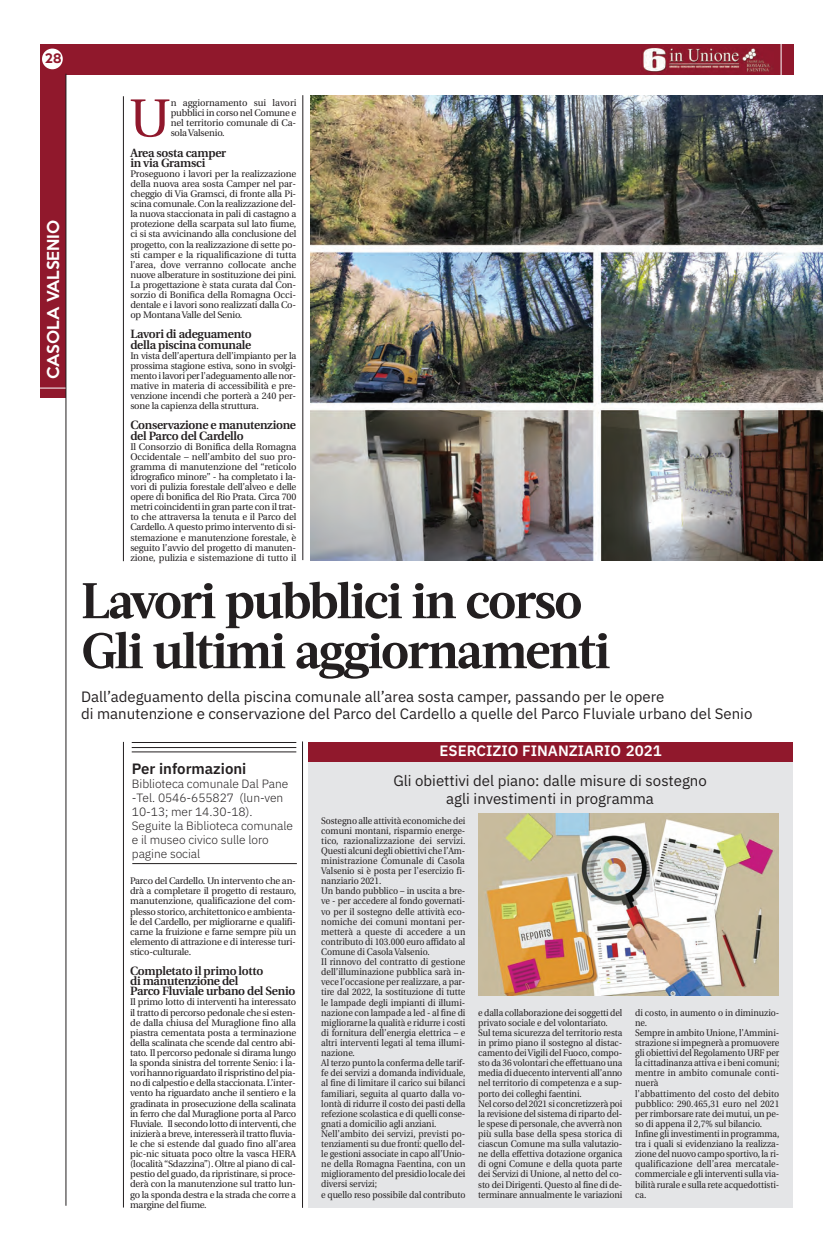
<style>
.page{position:relative;width:823px;height:1253px;background:#fff}
.page>*{position:absolute;margin:0;border:0;box-sizing:border-box;transform-origin:0 0}
.t1{font:53.3px "Utopia";color:#90182c}
.t2{font:700 50px/50px "Acta";letter-spacing:-.035em;color:#231f20}
.t3{font:15px/17px "IBM Plex Sans";color:#231f20}
.t4{font:600 15px "IBM Plex Sans";color:#fff}
.t5{font:600 15px "IBM Plex Sans";color:#231f20}
.t6{font:500 15px "Keep Calm";color:#fff}
.t7{font:600 12px/10.1px "Utopia";letter-spacing:-.02em;color:#231f20}
.t8{font:300 12px/14px "IBM Plex Sans";letter-spacing:-.005em;color:#231f20}
.t9{font:500 12px "Keep Calm";color:#90182c}
.t10{font:9.5px/10.1px "Utopia";letter-spacing:-.005em;color:#231f20;scale:.92 1}
.t11{font:9.5px/10.1px "Utopia";letter-spacing:-.005em;color:#231f20;text-align:justify}
</style>
<div class="page">
<div style="left:40px;top:44px;width:753px;height:31px;background:#90182c"></div>
<div style="left:40px;top:44px;width:25px;height:354px;background:#90182c"></div>
<div style="left:42px;top:49px;width:21px;height:20px;background:#fff;border-radius:50%"></div>
<hr style="left:65px;top:74px;width:1px;height:1132px;background:#231f20">
<svg style="left:40px;top:388px;width:25px;height:1px"></svg>
<hr style="left:780px;top:42px;width:1px;height:37px;background:#fff">
<img style="left:643px;top:48px;width:129px;height:27px">
<hr style="left:123px;top:96px;width:1px;height:465px;background:#231f20">
<hr style="left:302px;top:95px;width:1px;height:465px;background:#231f20">
<hr style="left:123px;top:742px;width:1px;height:465px;background:#231f20">
<hr style="left:302px;top:741px;width:1px;height:467px;background:#231f20">
<img style="left:310px;top:96px;width:512px;height:465px">
<div style="left:308px;top:742px;width:484px;height:465px;background:#e4e5e7"></div>
<div style="left:308px;top:742px;width:484px;height:20px;background:#90182c"></div>
<img style="left:478px;top:814px;width:300px;height:181px">
<hr style="left:132px;top:742px;width:164px;height:1px;background:#231f20">
<hr style="left:132px;top:747px;width:164px;height:1px;background:#231f20">
<hr style="left:132px;top:752px;width:164px;height:1px;background:#231f20">
<hr style="left:132px;top:863px;width:165px;height:1px;background:#231f20">
<p class="t9" style="left:45px;top:48px;width:19px">28</p>
<h3 class="t6" style="left:40px;top:379px;width:161px;rotate:-90deg">CASOLA VALSENIO</h3>
<h1 class="t1" style="left:129px;top:97px;width:43px">U</h1>
<p class="t11" style="left:171px;top:99px;width:127px">n aggiornamento sui lavori pubblici in corso nel Comune e nel territorio comunale di Ca&shy;sola Valsenio.</p>
<p class="t7" style="left:130px;top:148px;width:97px">Area sosta camper in via Gramsci</p>
<p class="t11" style="left:130px;top:169px;width:167px">Proseguono i lavori per la realizzazione della nuova area sosta Camper nel par&shy;cheggio di Via Gramsci, di fronte alla Pi&shy;scina comunale. Con la realizzazione del&shy;la nuova staccionata in pali di castagno a protezione della scarpata sul lato fiume, ci si sta avvicinando alla conclusione del progetto, con la realizzazione di sette po&shy;sti camper e la riqualificazione di tutta l’area, dove verranno collocate anche nuove alberature in sostituzione dei pini.<br>La progettazione è stata curata dal Con&shy;sorzio di Bonifica della Romagna Occi&shy;dentale e i lavori sono realizzati dalla Co&shy;op Montana Valle del Senio.</p>
<p class="t7" style="left:130px;top:330px;width:123px">Lavori di adeguamento della piscina comunale</p>
<p class="t11" style="left:130px;top:351px;width:167px">In vista dell’apertura dell’impianto per la prossima stagione estiva, sono in svolgi&shy;mento i lavori per l'adeguamento alle nor&shy;mative in materia di accessibilità e pre&shy;venzione incendi che porterà a 240 per&shy;sone la capienza della struttura.</p>
<p class="t7" style="left:130px;top:421px;width:167px">Conservazione e manutenzione del Parco del Cardello</p>
<p class="t11" style="left:130px;top:442px;width:167px">Il Consorzio di Bonifica della Romagna Occidentale – nell’ambito del suo pro&shy;gramma di manutenzione del “reticolo idrografico minore” - ha completato i la&shy;vori di pulizia forestale dell’alveo e delle opere di bonifica del Rio Prata. Circa 700 metri coincidenti in gran parte con il trat&shy;to che attraversa la tenuta e il Parco del Cardello. A questo primo intervento di si&shy;stemazione e manutenzione forestale, è seguito l’avvio del progetto di manuten&shy;zione, pulizia e sistemazione di tutto il</p>
<h2 class="t2" style="left:81px;top:581px;width:530px">Lavori pubblici in corso<br>Gli ultimi aggiornamenti</h2>
<h3 class="t3" style="left:81px;top:687px;width:672px">Dall’adeguamento della piscina comunale all’area sosta camper, passando per le opere<br>di manutenzione e conservazione del Parco del Cardello a quelle del Parco Fluviale urbano del Senio</h3>
<h3 class="t4" style="left:439px;top:739px;width:224px">ESERCIZIO FINANZIARIO 2021</h3>
<h3 class="t5" style="left:132px;top:757px;width:116px">Per informazioni</h3>
<p class="t8" style="left:132px;top:775px;width:163px">Biblioteca comunale Dal Pane -Tel. 0546-655827 (lun-ven<br>10-13; mer 14.30-18).<br>Seguite la Biblioteca comunale e il museo civico sulle loro pagine social</p>
<p class="t11" style="left:130px;top:877px;width:167px">Parco del Cardello. Un intervento che an&shy;drà a completare il progetto di restauro, manutenzione, qualificazione del com&shy;plesso storico, architettonico e ambienta&shy;le del Cardello, per migliorarne e qualifi&shy;carne la fruizione e farne sempre più un elemento di attrazione e di interesse turi&shy;stico-culturale.</p>
<p class="t7" style="left:130px;top:967px;width:166px">Completato il primo lotto<br>di manutenzione del<br>Parco Fluviale urbano del Senio</p>
<p class="t11" style="left:130px;top:998px;width:167px">Il primo lotto di interventi ha interessato il tratto di percorso pedonale che si esten&shy;de dalla chiusa del Muraglione fino alla piastra cementata posta a terminazione della scalinata che scende dal centro abi&shy;tato. Il percorso pedonale si dirama lungo la sponda sinistra del torrente Senio: i la&shy;vori hanno riguardato il rispristino del pia&shy;no di calpestio e della staccionata. L’inter&shy;vento ha riguardato anche il sentiero e la gradinata in prosecuzione della scalinata in ferro che dal Muraglione porta al Parco Fluviale. Il secondo lotto di interventi, che inizierà a breve, interesserà il tratto fluvia&shy;le che si estende dal guado fino all’area pic-nic situata poco oltre la vasca HERA (località “Sdazzina”). Oltre al piano di cal&shy;pestio del guado, da ripristinare, si proce&shy;derà con la manutenzione sul tratto lun&shy;go la sponda destra e la strada che corre a margine del fiume.</p>
<h3 class="t3" style="left:393px;top:770px;width:315px;line-height:18px;text-align:center">Gli obiettivi del piano: dalle misure di sostegno agli investimenti in programma</h3>
<p class="t10" style="left:321px;top:816px;width:158px">Sostegno alle attività economiche dei comuni montani, risparmio energe&shy;tico, razionalizzazione dei servizi.<br>Questi alcuni degli obiettivi che l’Am&shy;ministrazione Comunale di Casola Valsenio si è posta per l’esercizio fi&shy;nanziario 2021.<br>Un bando pubblico – in uscita a bre&shy;ve - per accedere al fondo governati&shy;vo per il sostegno delle attività eco&shy;nomiche dei comuni montani per&shy;metterà a queste di accedere a un contributo di 103.000 euro affidato al Comune di Casola Valsenio.<br>Il rinnovo del contratto di gestione dell’illuminazione pubblica sarà in&shy;vece l’occasione per realizzare, a par&shy;tire dal 2022, la sostituzione di tutte le lampade degli impianti di illumi&shy;nazione con lampade a led - al fine di migliorarne la qualità e ridurre i costi di fornitura dell’energia elettrica – e altri interventi legati al tema illumi&shy;nazione.<br>Al terzo punto la conferma delle tarif&shy;fe dei servizi a domanda individuale, al fine di limitare il carico sui bilanci familiari, seguita al quarto dalla vo&shy;lontà di ridurre il costo dei pasti della refezione scolastica e di quelli conse&shy;gnati a domicilio agli anziani.<br>Nell’ambito dei servizi, previsti po&shy;tenziamenti su due fronti: quello del&shy;le gestioni associate in capo all’Unio&shy;ne della Romagna Faentina, con un miglioramento del presidio locale dei diversi servizi;<br>e quello reso possibile dal contributo</p>
<p class="t10" style="left:478px;top:1008px;width:158px">e dalla collaborazione dei soggetti del privato sociale e del volontariato.<br>Sul tema sicurezza del territorio resta in primo piano il sostegno al distac&shy;camento deiVigili del Fuoco, compo&shy;sto da 36 volontari che effettuano una media di duecento interventi all’anno nel territorio di competenza e a sup&shy;porto dei colleghi faentini.<br>Nel corso del 2021 si concretizzerà poi la revisione del sistema di riparto del&shy;le spese di personale, che avverrà non più sulla base della spesa storica di ciascun Comune ma sulla valutazio&shy;ne della effettiva dotazione organica di ogni Comune e della quota parte dei Servizi di Unione, al netto del co&shy;sto dei Dirigenti. Questo al fine di de&shy;terminare annualmente le variazioni</p>
<p class="t10" style="left:634px;top:1008px;width:158px">di costo, in aumento o in diminuzio&shy;ne.<br>Sempre in ambito Unione, l’Ammini&shy;strazione si impegnerà a promuovere gli obiettivi del Regolamento URF per la cittadinanza attiva e i beni comuni; mentre in ambito comunale conti&shy;nuerà<br>l’abbattimento del costo del debito pubblico: 290.465,31 euro nel 2021 per rimborsare rate dei mutui, un pe&shy;so di appena il 2,7% sul bilancio.<br>Infine gli investimenti in programma, tra i quali si evidenziano la realizza&shy;zione del nuovo campo sportivo, la ri&shy;qualificazione dell’area mercatale&shy;commerciale e gli interventi sulla via&shy;bilità rurale e sulla rete acquedottisti&shy;ca.</p>
</div>
